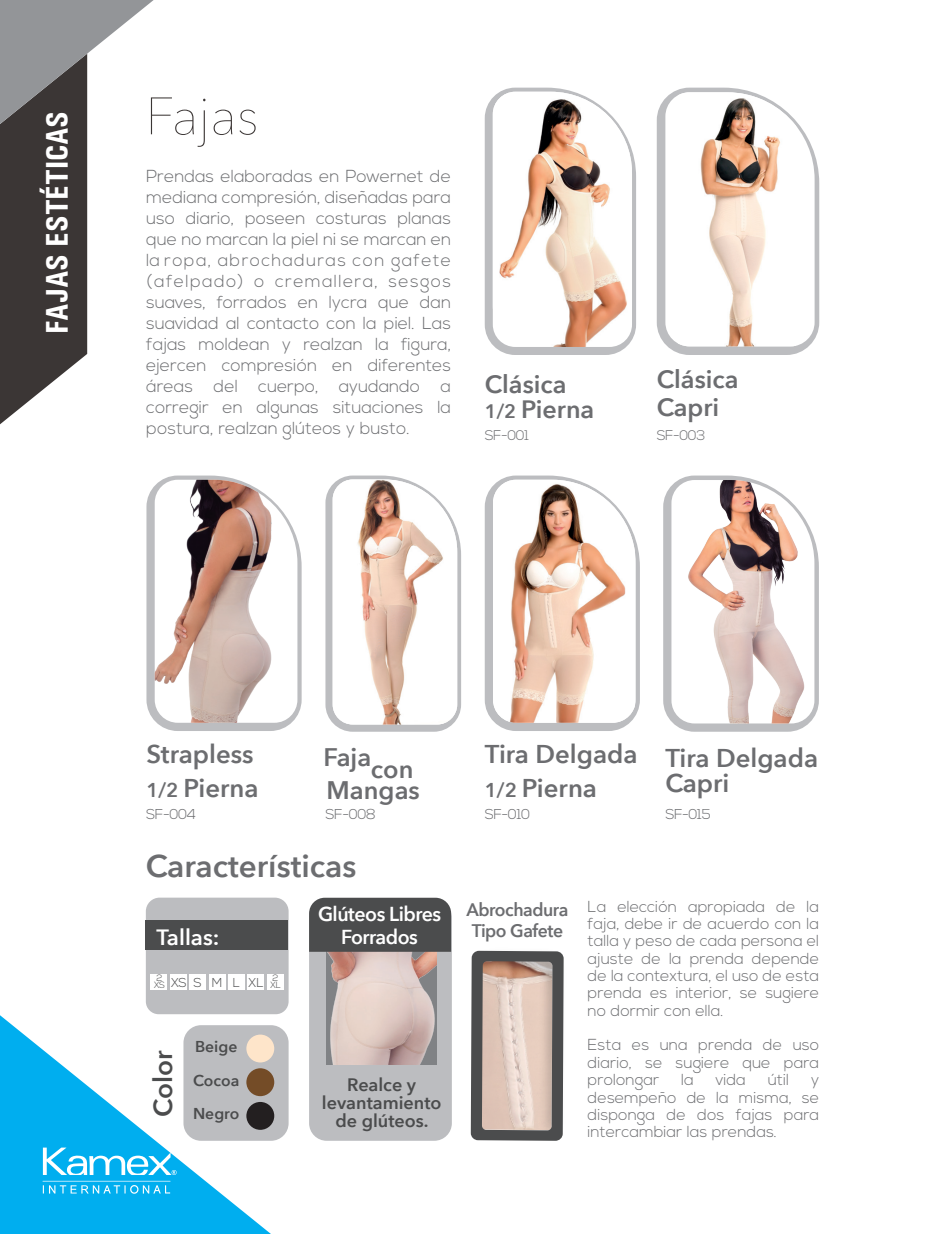
<style>
.page{position:relative;width:936px;height:1234px;background:#fff}
.page>*{position:absolute;margin:0;border:0;box-sizing:border-box;transform-origin:0 0}
.t1{font:200 52.05px "Avenir Next";color:#3b3635}
.t2{font:600 31.5px "Avenir Next";color:#6c6d70}
.t3{font:700 condensed 31.5px "Univers";color:#fff}
.t4{font:600 26.25px "Avenir Next";color:#4b4c4d}
.t5{font:600 25.65px/34.2px "Avenir Next";color:#6c6d70}
.t6{font:600 25.35px/20.9px "Avenir Next";color:#6c6d70;text-align:right}
.t7{font:600 25.05px/25px "Avenir Next";color:#6c6d70}
.t8{font:600 22.05px "Avenir Next";color:#fff}
.t9{font:600 20.1px/23.4px "Avenir Next";letter-spacing:-.025em;color:#fff;text-align:center}
.t10{font:600 18.15px/21.8px "Avenir Next";letter-spacing:-.025em;color:#6c6d70}
.t11{font:600 18px/18px "Avenir Next";color:#4b4c4d;text-align:center}
.t12{font:300 17.4px/21px "Nexa";color:#6c6d70;text-align:justify}
.t13{font:300 15.9px/17.4px "Nexa";color:#6c6d70;text-align:justify}
.t14{font:600 15.75px/33.6px "Avenir Next";color:#4b4c4d}
.t15{font:300 14.25px "Nexa";letter-spacing:-.025em;color:#6c6d70}
.t16{font:300 13.95px "Nexa";letter-spacing:-.025em;color:#6c6d70}
.t17{font:300 12.9px "Nexa";letter-spacing:.64em;color:#4b4c4d}
.t18{font:300 9.15px/7.1px "Nexa";color:#4b4c4d}
.s1{font-size:19.5px}
.s2{font-size:19.95px}
</style>
<div class="page">
<svg style="left:0;top:0;width:154px;height:424px"></svg>
<svg style="left:0;top:1014px;width:271px;height:219px;fill:#00aeef"></svg>
<svg style="left:43px;top:1180px;width:127px;height:13px;background:#33bef2"></svg>
<svg style="left:43px;top:1147px;width:133px;height:27px"></svg>
<svg style="left:484px;top:88px;width:152px;height:267px"></svg>
<img style="left:492px;top:92px;width:140px;height:255px">
<div style="left:309px;top:900px;width:143px;height:240px;background:#bcbdc0;border-radius:18px"></div>
<img style="left:327px;top:951px;width:101px;height:113px">
<div style="left:146px;top:897px;width:142px;height:116px;background:#bcbdc0;border-radius:13px"></div>
<div style="left:146px;top:920px;width:142px;height:29px;background:#4b4c4d"></div>
<div style="left:170px;top:973px;width:16px;height:16px;background:#fff"></div>
<div style="left:190px;top:973px;width:16px;height:16px;background:#fff"></div>
<div style="left:209px;top:973px;width:16px;height:16px;background:#fff"></div>
<div style="left:228px;top:973px;width:16px;height:16px;background:#fff"></div>
<div style="left:248px;top:973px;width:16px;height:16px;background:#fff"></div>
<div style="left:151px;top:973px;width:16px;height:16px;background:#fff"></div>
<div style="left:267px;top:973px;width:16px;height:16px;background:#fff"></div>
<div style="left:309px;top:897px;width:139px;height:54px;background:#4b4c4d"></div>
<img style="left:428px;top:904px;width:136px;height:237px">
<svg style="left:471px;top:950px;width:92px;height:190px;background:#b3a39a"></svg>
<div style="left:183px;top:1024px;width:105px;height:116px;background:#bcbdc0;border-radius:18px"></div>
<div style="left:246px;top:1034px;width:28px;height:28px;background:#fee5ca;border-radius:50%"></div>
<div style="left:246px;top:1067px;width:28px;height:28px;background:#744c27;border-radius:50%"></div>
<div style="left:246px;top:1101px;width:28px;height:28px;background:#231f20;border-radius:50%"></div>
<svg style="left:656px;top:88px;width:163px;height:267px"></svg>
<img style="left:678px;top:92px;width:118px;height:254px">
<svg style="left:146px;top:475px;width:155px;height:255px"></svg>
<img style="left:155px;top:479px;width:142px;height:243px">
<svg style="left:663px;top:475px;width:155px;height:256px"></svg>
<img style="left:678px;top:480px;width:136px;height:243px">
<svg style="left:484px;top:475px;width:156px;height:255px"></svg>
<img style="left:493px;top:479px;width:141px;height:243px">
<svg style="left:325px;top:475px;width:136px;height:256px"></svg>
<img style="left:332px;top:479px;width:125px;height:245px">
<h2 class="t3" style="left:38px;top:334px;width:225px;rotate:-90deg">FAJAS ESTÉTICAS</h2>
<h1 class="t1" style="left:145px;top:72px;width:114px">Fajas</h1>
<p class="t12" style="left:146px;top:167px;width:306px">Prendas elaboradas en Powernet de mediana compresión, diseñadas para uso diario, poseen costuras planas que no marcan la piel ni se marcan en la ropa, abrochaduras con gafete (afelpado) o cremallera, sesgos suaves, forrados en lycra que dan suavidad al contacto con la piel. Las fajas moldean y realzan la figura, ejercen compresión en diferentes áreas del cuerpo, ayudando a corregir en algunas situaciones la postura, realzan glúteos y busto.</p>
<h3 class="t7" style="left:485px;top:371px;width:111px">Clásica<br><span class="s1">1/2</span> Pierna</h3>
<p class="t16" style="left:485px;top:427px;width:46px">SF-001</p>
<h3 class="t7" style="left:656px;top:364px;width:83px;line-height:27.9px">Clásica<br>Capri</h3>
<p class="t16" style="left:656px;top:427px;width:50px">SF-003</p>
<h3 class="t5" style="left:146px;top:736px;width:114px">Strapless<br><span class="s2">1/2</span> Pierna</h3>
<p class="t15" style="left:146px;top:805px;width:51px">SF-004</p>
<h3 class="t6" style="left:323px;top:746px;width:49px">Faja</h3>
<h3 class="t6" style="left:326px;top:758px;width:95px">con<br>Mangas</h3>
<p class="t15" style="left:325px;top:805px;width:52px">SF-008</p>
<h2 class="t2" style="left:146px;top:838px;width:212px">Características</h2>
<h3 class="t5" style="left:484px;top:735px;width:154px">Tira Delgada<br><span class="s2">1/2</span> Pierna</h3>
<p class="t15" style="left:484px;top:805px;width:47px">SF-010</p>
<h3 class="t5" style="left:665px;top:744px;width:154px;line-height:25.7px">Tira Delgada<br>Capri</h3>
<p class="t15" style="left:665px;top:805px;width:47px">SF-015</p>
<p class="t8" style="left:156px;top:918px;width:64px">Tallas:</p>
<p class="t18" style="left:154px;top:974px;width:13px">2<br>XS</p>
<p class="t17" style="left:193px;top:974px;width:86px">SMLXL <sup>2</sup></p>
<p class="t17" style="left:171px;top:974px;width:17px">XS</p>
<p class="t18" style="left:270px;top:981px;width:12px">XL</p>
<h3 class="t4" style="left:141px;top:1116px;width:68px;rotate:-90deg">Color</h3>
<p class="t14" style="left:193px;top:1028px;width:48px">Beige<br>Cocoa<br>Negro</p>
<p class="t9" style="left:318px;top:901px;width:125px">Glúteos Libres<br>Forrados</p>
<p class="t10" style="left:466px;top:897px;width:103px">Abrochadura<br>Tipo Gafete</p>
<p class="t11" style="left:322px;top:1074px;width:121px">Realce y levantamiento de glúteos.</p>
<p class="t13" style="left:587px;top:897px;width:233px">La elección apropiada de la faja, debe ir de acuerdo con la talla y peso de cada persona el ajuste de la prenda depende de la contextura, el uso de esta prenda es interior, se sugiere no dormir con ella.</p>
<p class="t13" style="left:587px;top:1036px;width:233px">Esta es una prenda de uso diario, se sugiere que para prolongar</p>
<p class="t13" style="left:681px;top:1071px;width:14px">la</p>
<p class="t13" style="left:715px;top:1071px;width:32px">vida</p>
<p class="t13" style="left:767px;top:1071px;width:23px">útil</p>
<p class="t13" style="left:587px;top:1071px;width:233px;text-indent:223px">y desempeño de la misma, se disponga de dos fajas para intercambiar las prendas.</p>
</div>
